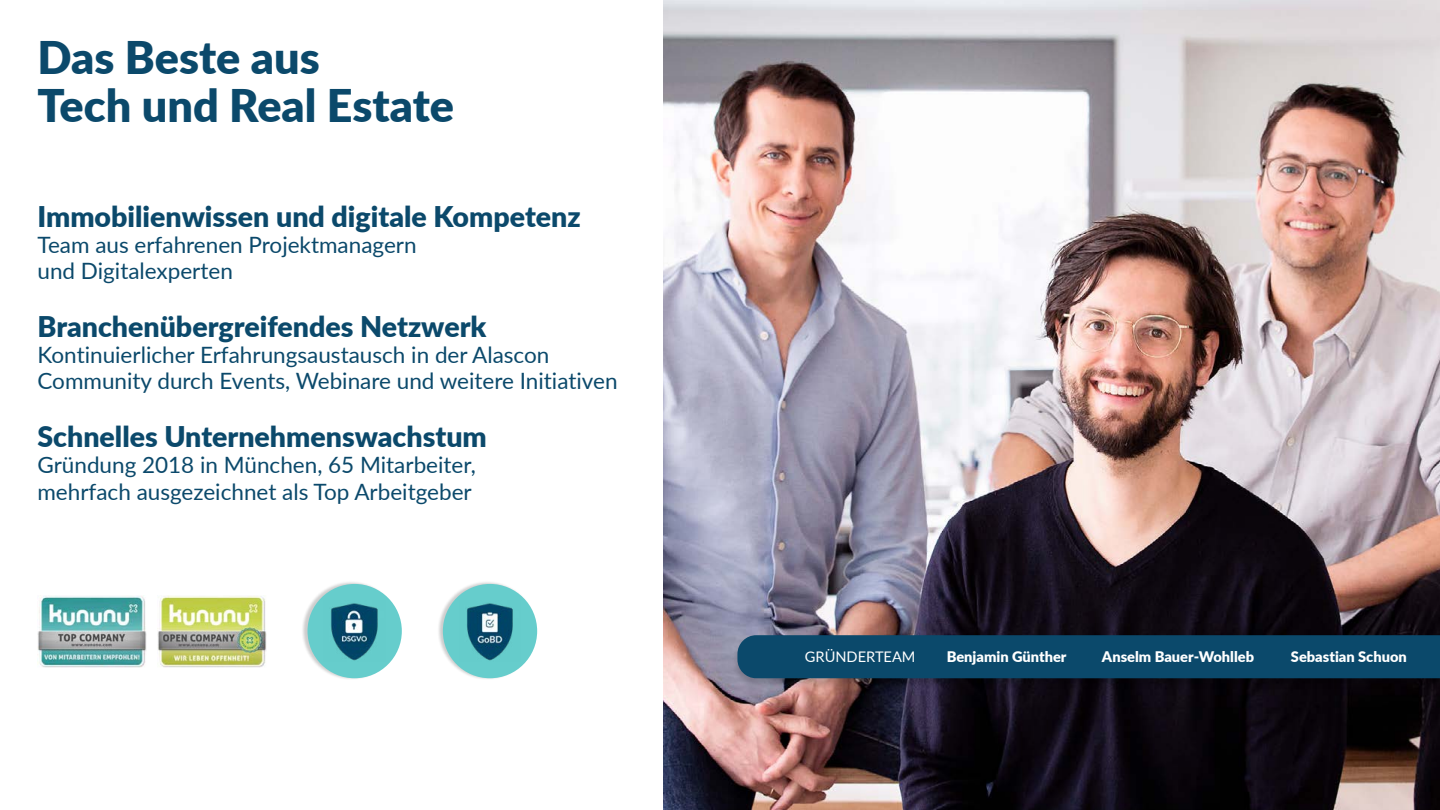
<style>
.page{position:relative;width:1440px;height:810px;background:#fff}
.page>*{position:absolute;margin:0;border:0;box-sizing:border-box;transform-origin:0 0}
.Headlines{font:900 45px/48.8px "Lato";color:#0b496b}
.Headline_Fließtext{font:900 28.5px "Lato";color:#0b496b}
.Fließtext{font:22.5px/26.2px "Lato";color:#0b496b}
.Fließtext-2{font:900 14.62px "Lato";color:#fff}
.Fließtext-3{font:14.62px "Lato";color:#fff}
</style>
<div class="page">
<img style="left:664px;top:0;width:776px;height:810px">
<div style="left:301px;top:581px;width:100px;height:99px;background:#000;opacity:.2"></div>
<div style="left:307px;top:584px;width:95px;height:94px;background:#66cdcc;border-radius:50%"></div>
<img style="left:331px;top:603px;width:47px;height:58px">
<div style="left:437px;top:581px;width:99px;height:99px;background:#000;opacity:.2"></div>
<div style="left:443px;top:584px;width:94px;height:94px;background:#66cdcc;border-radius:50%"></div>
<img style="left:467px;top:603px;width:46px;height:58px">
<img style="left:158px;top:595px;width:108px;height:72px">
<img style="left:38px;top:595px;width:108px;height:72px">
<div style="left:731px;top:633px;width:709px;height:57px;background:#000;opacity:.2"></div>
<div style="left:737px;top:635px;width:703px;height:43px;background:#0b496b"></div>
<p class="Headlines" style="left:38px;top:31px;width:418px">Das Beste aus<br>Tech und Real Estate</p>
<p class="Headline_Fließtext" style="left:38px;top:195px;width:545px">Immobilienwissen und digitale Kompetenz</p>
<p class="Fließtext" style="left:38px;top:231px;width:381px">Team aus erfahrenen Projektmanagern</p>
<p class="Fließtext" style="left:38px;top:257px;width:197px">und Digitalexperten</p>
<p class="Headline_Fließtext" style="left:38px;top:305px;width:450px">Branchenübergreifendes Netzwerk</p>
<p class="Fließtext" style="left:38px;top:341px;width:582px">Kontinuierlicher Erfahrungsaustausch in der Alascon<br>Community durch Events, Webinare und weitere Initiativen</p>
<p class="Headline_Fließtext" style="left:38px;top:415px;width:451px">Schnelles Unternehmenswachstum</p>
<p class="Fließtext" style="left:38px;top:451px;width:440px">Gründung 2018 in München, 65 Mitarbeiter,</p>
<p class="Fließtext" style="left:38px;top:477px;width:436px">mehrfach ausgezeichnet als Top Arbeitgeber</p>
<p class="Fließtext-3" style="left:805px;top:646px;width:112px">GRÜNDERTEAM</p>
<p class="Fließtext-2" style="left:947px;top:646px;width:121px">Benjamin Günther</p>
<p class="Fließtext-2" style="left:1102px;top:646px;width:154px">Anselm Bauer-Wohlleb</p>
<p class="Fließtext-2" style="left:1291px;top:646px;width:117px">Sebastian Schuon</p>
</div>
